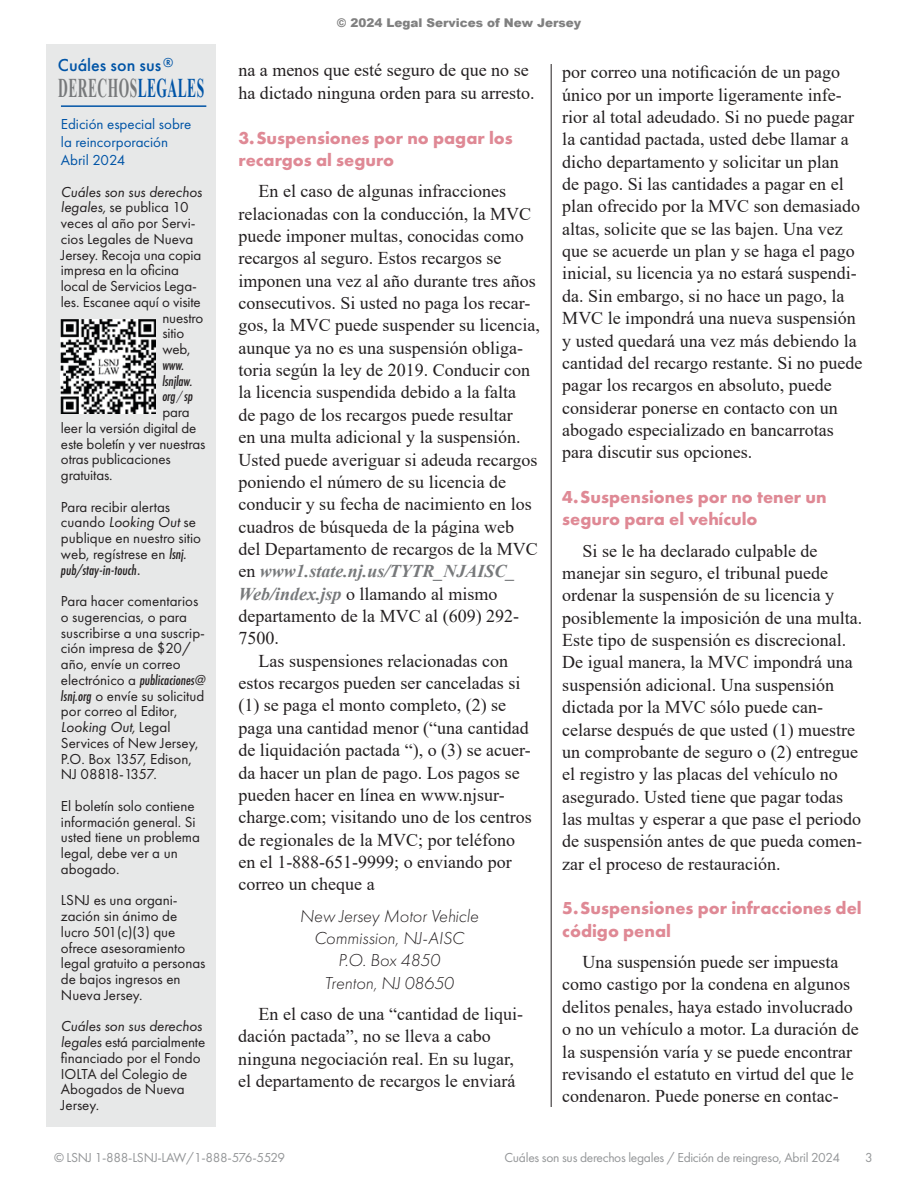
<style>
.page{position:relative;width:918px;height:1188px;background:#fff}
.page>*{position:absolute;margin:0;border:0;box-sizing:border-box;transform-origin:0 0}
.t1{font:700 27px "Times New Roman";letter-spacing:.035em;color:#77797b;scale:.5 1}
.t2{font:18px/22.4px "Times New Roman";color:#231f20}
.t3{font:700 18px/22.4px "Futura PT";color:#df8995}
.t4{font:italic 300 18px/22.4px "Futura PT";color:#231f20;text-align:center}
.t5{font:italic 700 18px "Times New Roman";color:#77797b}
.t6{font:500 18px "Futura PT";color:#0054a6}
.t7{font:15px/15.8px "Futura PT";color:#231f20}
.t8{font:italic 500 15px/15.8px "Futura PT Cond";color:#231f20}
.t9{font:15px/18px "Futura PT";color:#0054a6}
.t10{font:italic 15px "Futura PT";color:#231f20}
.t11{font:13.5px "Futura PT";letter-spacing:-.02em;color:#949698}
.t12{font:900 12px "Arial";color:#808080}
.s1{font-weight:400;font-style:normal;color:#231f20}
.s2{font-weight:700;font-style:italic;color:#77797b}
.s3{color:#0054a6}
.s4{font-style:italic}
.s5{font-family:"Nebraska Plain";font-weight:400;font-style:normal}
.s6{font-family:"Futura PT Cond";font-weight:500;font-style:italic}
.s7{font-family:"Futura PT";font-weight:400;font-style:normal}
</style>
<div class="page">
<hr style="left:551px;top:64px;width:1px;height:1043px;background:#231f20">
<div style="left:46px;top:44px;width:170px;height:1083px;background:#e7e8e8"></div>
<hr style="left:61px;top:105px;width:145px;height:2px;background:#0054a6">
<img style="left:61px;top:319px;width:95px;height:95px">
<p class="t12" style="left:337px;top:14px;width:246px">© 2024 Legal Services of New Jersey</p>
<p class="t6" style="left:58px;top:54px;width:117px">Cuáles son sus<sup>®</sup></p>
<p class="t2" style="left:238px;top:59px;width:298px">na a menos que esté seguro de que no se ha dictado ninguna orden para su arresto.</p>
<p class="t3" style="left:238px;top:126px;width:276px">3.Suspensiones por no pagar los recargos al seguro</p>
<p class="t2" style="left:259px;top:179px;width:249px">En el caso de algunas infracciones</p>
<p class="t2" style="left:238px;top:202px;width:294px">relacionadas con la conducción, la MVC</p>
<p class="t2" style="left:238px;top:224px;width:287px">puede imponer multas, conocidas como</p>
<p class="t2" style="left:238px;top:247px;width:265px">recargos al seguro. Estos recargos se</p>
<p class="t2" style="left:238px;top:269px;width:299px">imponen una vez al año durante tres años</p>
<p class="t2" style="left:238px;top:291px;width:294px">consecutivos. Si usted no paga los recar-</p>
<p class="t2" style="left:238px;top:314px;width:303px">gos, la MVC puede suspender su licencia,</p>
<p class="t2" style="left:238px;top:336px;width:286px">aunque ya no es una suspensión obliga-</p>
<p class="t2" style="left:238px;top:358px;width:293px">toria según la ley de 2019. Conducir con</p>
<p class="t2" style="left:238px;top:381px;width:279px">la licencia suspendida debido a la falta</p>
<p class="t2" style="left:238px;top:403px;width:276px">de pago de los recargos puede resultar</p>
<p class="t2" style="left:238px;top:425px;width:284px">en una multa adicional y la suspensión.</p>
<p class="t2" style="left:238px;top:448px;width:301px">Usted puede averiguar si adeuda recargos</p>
<p class="t2" style="left:238px;top:470px;width:269px">poniendo el número de su licencia de</p>
<p class="t2" style="left:238px;top:492px;width:295px">conducir y su fecha de nacimiento en los</p>
<p class="t2" style="left:238px;top:515px;width:277px">cuadros de búsqueda de la página web</p>
<p class="t2" style="left:238px;top:537px;width:301px">del Departamento de recargos de la MVC</p>
<p class="t5" style="left:238px;top:559px;width:279px"><span class="s1">en</span> www1.state.nj.us/TYTR_NJAISC_</p>
<p class="t2" style="left:238px;top:582px;width:261px"><span class="s2">Web/index.jsp</span> o llamando al mismo</p>
<p class="t2" style="left:238px;top:604px;width:282px">departamento de la MVC al (609) 292-</p>
<p class="t2" style="left:238px;top:627px;width:42px">7500.</p>
<p class="t2" style="left:259px;top:649px;width:251px">Las suspensiones relacionadas con</p>
<p class="t2" style="left:238px;top:671px;width:284px">estos recargos pueden ser canceladas si</p>
<p class="t2" style="left:238px;top:694px;width:269px">(1) se paga el monto completo, (2) se</p>
<p class="t2" style="left:238px;top:716px;width:292px">paga una cantidad menor (“una cantidad</p>
<p class="t2" style="left:238px;top:738px;width:293px">de liquidación pactada “), o (3) se acuer-</p>
<p class="t2" style="left:238px;top:761px;width:283px">da hacer un plan de pago. Los pagos se</p>
<p class="t2" style="left:238px;top:783px;width:268px">pueden hacer en línea en www.njsur-</p>
<p class="t2" style="left:238px;top:805px;width:295px">charge.com; visitando uno de los centros</p>
<p class="t2" style="left:238px;top:828px;width:278px">de regionales de la MVC; por teléfono</p>
<p class="t2" style="left:238px;top:850px;width:275px">en el 1-888-651-9999; o enviando por</p>
<p class="t2" style="left:238px;top:873px;width:138px">correo un cheque a</p>
<p class="t4" style="left:300px;top:905px;width:180px">New Jersey Motor Vehicle<br>Commission, NJ-AISC<br>P.O. Box 4850<br>Trenton, NJ 08650</p>
<p class="t2" style="left:238px;top:1002px;width:285px;text-indent:20px">En el caso de una “cantidad de liqui&shy;dación pactada”, no se lleva a cabo ninguna negociación real. En su lugar, el departamento de recargos le enviará</p>
<h1 class="t1" style="left:58px;top:69px;width:294px">DERECHOS<span class="s3">LEGALES</span></h1>
<p class="t9" style="left:61px;top:115px;width:132px">Edición especial sobre la reincorporación<br>Abril 2024</p>
<p class="t10" style="left:61px;top:183px;width:143px">Cuáles son sus derechos</p>
<p class="t7" style="left:61px;top:199px;width:129px"><span class="s4">legales,</span> se publica 10</p>
<p class="t7" style="left:61px;top:215px;width:136px">veces al año por Servi-</p>
<p class="t7" style="left:61px;top:231px;width:134px">cios Legales de Nueva</p>
<p class="t7" style="left:61px;top:247px;width:142px">Jersey. Recoja una copia</p>
<p class="t7" style="left:61px;top:262px;width:120px">impresa en la oficina</p>
<p class="t7" style="left:61px;top:278px;width:137px">local de Servicios Lega-</p>
<p class="t7" style="left:61px;top:294px;width:141px">les. Escanee aquí o visite</p>
<p class="t7" style="left:162px;top:310px;width:42px">nuestro</p>
<p class="t7" style="left:162px;top:325px;width:23px">sitio</p>
<p class="t7" style="left:162px;top:341px;width:30px">web,</p>
<p class="t8" style="left:162px;top:357px;width:32px">www. lsnjlaw. org<span class="s5">/</span>sp</p>
<p class="t7" style="left:61px;top:404px;width:146px;text-indent:101px">para leer la versión digital de este boletín y ver nuestras otras publicaciones gratuitas.</p>
<p class="t7" style="left:61px;top:499px;width:142px">Para recibir alertas cuando <span class="s4">Looking Out</span> se publique en nuestro sitio web, regístrese en <span class="s6">lsnj.</span></p>
<p class="t8" style="left:61px;top:562px;width:81px">pub/stay-in-touch<span class="s5">.</span></p>
<p class="t7" style="left:61px;top:593px;width:146px">Para hacer comentarios o sugerencias, o para suscribirse a una suscrip&shy;ción impresa de $20/ año, envíe un correo</p>
<p class="t8" style="left:61px;top:672px;width:146px"><span class="s7">electrónico a</span> publicaciones@</p>
<p class="t7" style="left:61px;top:688px;width:145px"><span class="s6">lsnj.org</span> o envíe su solicitud por correo al Editor,<br><span class="s4">Looking Out,</span> Legal<br>Services of New Jersey,<br>P.O. Box 1357, Edison,<br>NJ 08818-1357.</p>
<p class="t7" style="left:61px;top:798px;width:141px">El boletín solo contiene información general. Si usted tiene un problema legal, debe ver a un abogado.</p>
<p class="t7" style="left:61px;top:892px;width:146px">LSNJ es una organi&shy;zación sin ánimo de lucro 501(c)(3) que ofrece asesoramiento legal gratuito a personas de bajos ingresos en<br>Nueva Jersey.</p>
<p class="t7" style="left:61px;top:1018px;width:146px"><span class="s4">Cuáles son sus derechos legales</span> está parcialmente financiado por el Fondo<br>IOLTA del Colegio de<br>Abogados de Nueva<br>Jersey.</p>
<p class="t2" style="left:562px;top:60px;width:302px">por correo una notificación de un pago único por un importe ligeramente infe&shy;rior al total adeudado. Si no puede pagar la cantidad pactada, usted debe llamar a dicho departamento y solicitar un plan<br>de pago. Si las cantidades a pagar en el plan ofrecido por la MVC son demasiado altas, solicite que se las bajen. Una vez que se acuerde un plan y se haga el pago inicial, su licencia ya no estará suspendi&shy;da. Sin embargo, si no hace un pago, la MVC le impondrá una nueva suspensión y usted quedará una vez más debiendo la cantidad del recargo restante. Si no puede pagar los recargos en absoluto, puede considerar ponerse en contacto con un abogado especializado en bancarrotas para discutir sus opciones.</p>
<p class="t3" style="left:562px;top:485px;width:266px">4.Suspensiones por no tener un seguro para el vehículo</p>
<p class="t2" style="left:562px;top:539px;width:301px;text-indent:20px">Si se le ha declarado culpable de manejar sin seguro, el tribunal puede ordenar la suspensión de su licencia y posiblemente la imposición de una multa.<br>Este tipo de suspensión es discrecional.<br>De igual manera, la MVC impondrá una suspensión adicional. Una suspensión dictada por la MVC sólo puede can&shy;celarse después de que usted (1) muestre un comprobante de seguro o (2) entregue el registro y las placas del vehículo no asegurado. Usted tiene que pagar todas las multas y esperar a que pase el periodo de suspensión antes de que pueda comen&shy;zar el proceso de restauración.</p>
<p class="t3" style="left:562px;top:897px;width:301px">5.Suspensiones por infracciones del código penal</p>
<p class="t2" style="left:562px;top:950px;width:298px;text-indent:20px">Una suspensión puede ser impuesta como castigo por la condena en algunos delitos penales, haya estado involucrado o no un vehículo a motor. La duración de la suspensión varía y se puede encontrar revisando el estatuto en virtud del que le condenaron. Puede ponerse en contac-</p>
<p class="t11" style="left:54px;top:1149px;width:233px">© LSNJ 1-888-LSNJ-LAW/1-888-576-5529</p>
<p class="t11" style="left:505px;top:1149px;width:337px">Cuáles son sus derechos legales / Edición de reingreso, Abril 2024</p>
<p class="t11" style="left:865px;top:1149px;width:9px">3</p>
</div>
